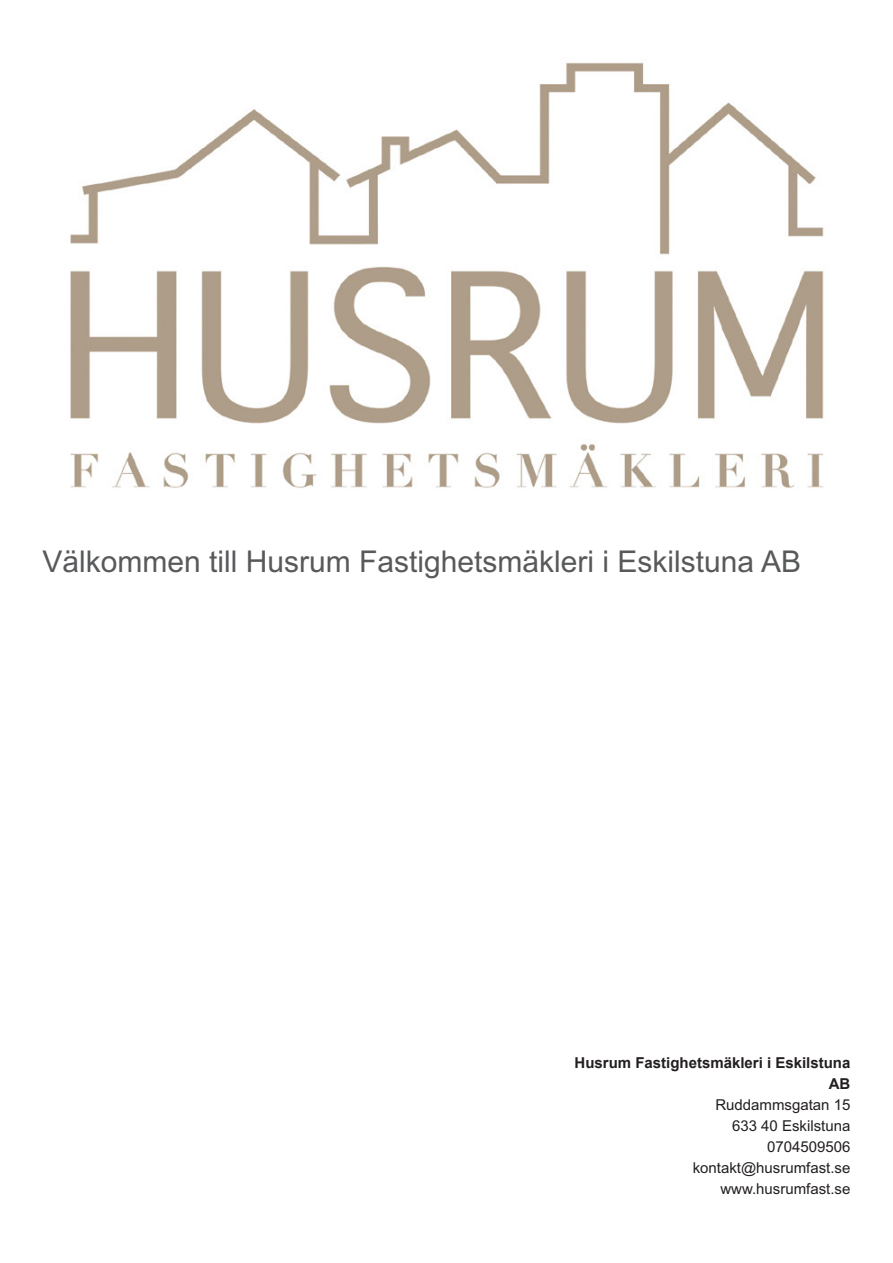
<style>
.page{position:relative;width:893px;height:1263px;background:#fff}
.page>*{position:absolute;margin:0;border:0;box-sizing:border-box;transform-origin:0 0}
.t1{font:30px "Arial";color:#58595b}
.t2{font:15px/21px "Arial";color:#231f20;text-align:right}
.t3{font:700 15px/21px "Arial";color:#231f20;text-align:right}
</style>
<div class="page">
<img style="left:70px;top:62px;width:754px;height:426px">
<h1 class="t1" style="left:42px;top:541px;width:760px">Välkommen till Husrum Fastighetsmäkleri i Eskilstuna AB</h1>
<p class="t3" style="left:574px;top:1052px;width:277px">Husrum Fastighetsmäkleri i Eskilstuna<br>AB</p>
<p class="t2" style="left:693px;top:1094px;width:159px">Ruddammsgatan 15<br>633 40 Eskilstuna<br>0704509506 kontakt@husrumfast.se www.husrumfast.se</p>
</div>
